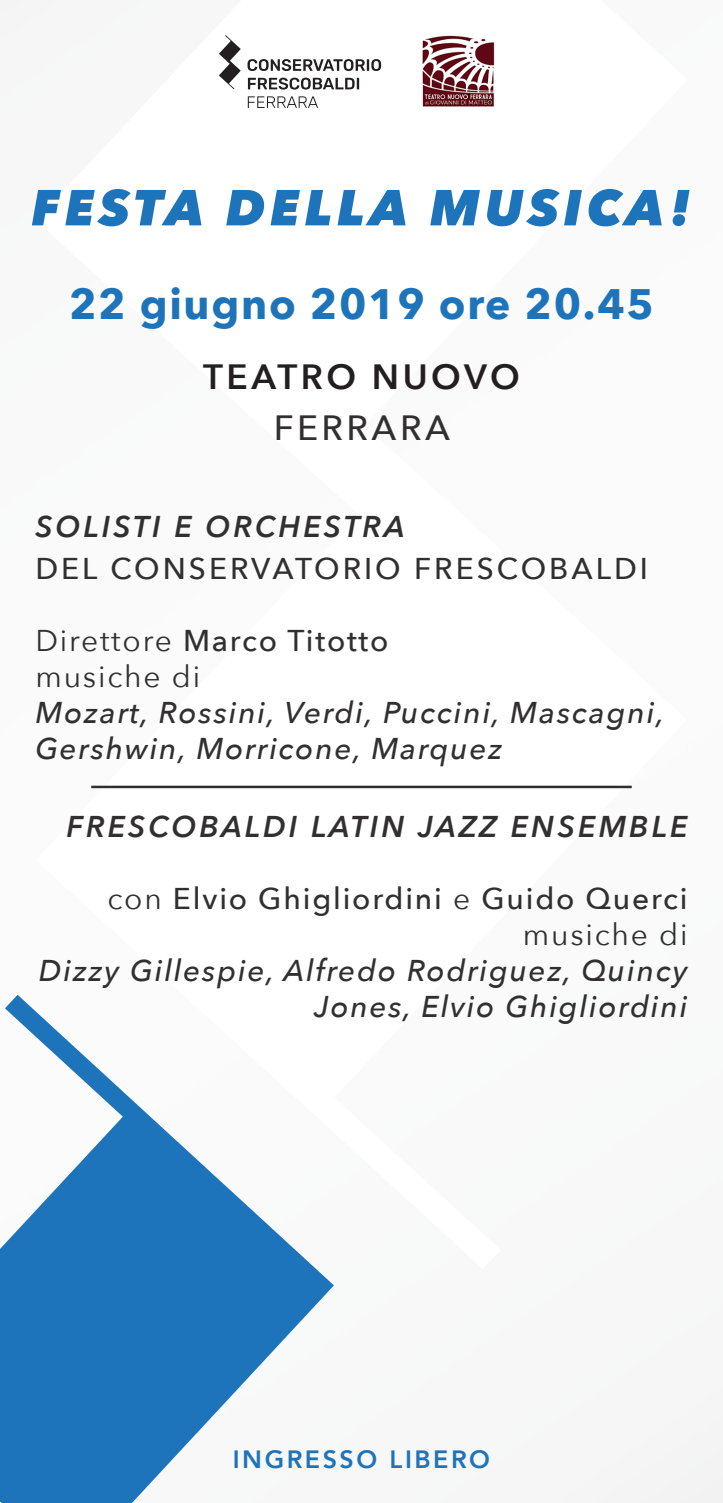
<style>
.page{position:relative;width:723px;height:1503px;background:#fff}
.page>*{position:absolute;margin:0;border:0;box-sizing:border-box;transform-origin:0 0}
.t1{font:italic 800 50px "Avenir Next";letter-spacing:.1em;color:#1e74bb}
.t2{font:700 42.5px "Avenir Next";letter-spacing:.04em;color:#1e74bb}
.t3{font:600 35px "Avenir Next";letter-spacing:.1em;color:#231f20}
.t4{font:500 35px "Avenir Next";letter-spacing:.1em;color:#312f30}
.t5{font:italic 500 30px/36px "Avenir Next";letter-spacing:.06em;color:#312f30;text-align:right}
.t6{font:500 30px "Avenir Next";letter-spacing:.06em;color:#312f30}
.t7{font:italic 600 30px "Avenir Next";letter-spacing:.1em;color:#312f30}
.t8{font:500 30px "Avenir Next";letter-spacing:.1em;color:#312f30}
.t9{font:30px "Avenir Next";letter-spacing:.06em;color:#312f30}
.t10{font:800 25px "Avenir";letter-spacing:.1em;color:#1e74bb}
.s1{font-weight:400}
</style>
<div class="page">
<svg style="left:0;top:994px;width:334px;height:508px;fill:#1e74bb"></svg>
<img style="left:422px;top:35px;width:73px;height:73px">
<svg style="left:219px;top:35px;width:22px;height:54px"></svg>
<svg style="left:247px;top:59px;width:134px;height:12px"></svg>
<svg style="left:248px;top:78px;width:111px;height:12px"></svg>
<svg style="left:248px;top:96px;width:70px;height:12px"></svg>
<hr style="left:91px;top:785px;width:541px;height:3px;background:#312f30">
<p class="t1" style="left:32px;top:177px;width:661px">FESTA DELLA MUSICA!</p>
<p class="t2" style="left:69px;top:268px;width:586px">22 giugno 2019 ore 20.45</p>
<p class="t3" style="left:203px;top:347px;width:318px">TEATRO NUOVO</p>
<p class="t4" style="left:274px;top:397px;width:178px">FERRARA</p>
<p class="t7" style="left:35px;top:501px;width:370px">SOLISTI E ORCHESTRA</p>
<p class="t8" style="left:35px;top:543px;width:614px">DEL CONSERVATORIO FRESCOBALDI</p>
<p class="t6" style="left:35px;top:615px;width:354px"><span class="s1">Direttore</span> Marco Titotto</p>
<p class="t9" style="left:35px;top:651px;width:166px">musiche di</p>
<p class="t5" style="left:35px;top:693px;width:630px">Mozart, Rossini, Verdi, Puccini, Mascagni,</p>
<p class="t5" style="left:35px;top:729px;width:468px">Gershwin, Morricone, Marquez</p>
<p class="t7" style="left:66px;top:801px;width:623px">FRESCOBALDI LATIN JAZZ ENSEMBLE</p>
<p class="t6" style="left:107px;top:873px;width:581px"><span class="s1">con</span> Elvio Ghigliordini <span class="s1">e</span> Guido Querci</p>
<p class="t9" style="left:523px;top:909px;width:166px">musiche di</p>
<p class="t5" style="left:39px;top:951px;width:650px">Dizzy Gillespie, Alfredo Rodriguez, Quincy<br>Jones, Elvio Ghigliordini</p>
<p class="t10" style="left:233px;top:1439px;width:259px">INGRESSO LIBERO</p>
</div>
